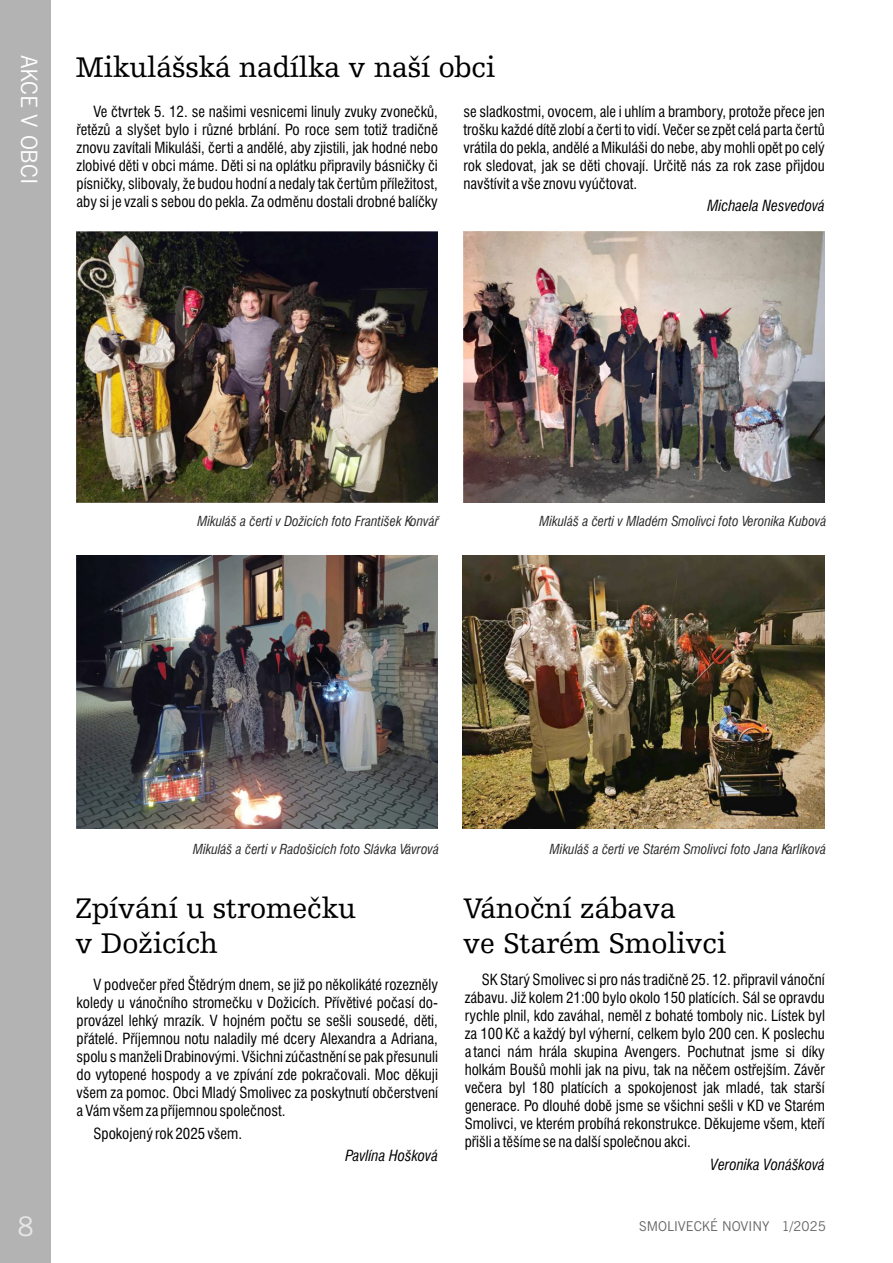
<style>
.page{position:relative;width:893px;height:1263px;background:#fff}
.page>*{position:absolute;margin:0;border:0;box-sizing:border-box;transform-origin:0 0}
.t1{font:30px/35.1px "Humanist Slabserif 712 AT";letter-spacing:-.005em;color:#000}
.t2{font:27px "News Gothic AT";color:#e6e6e6}
.t3{font:22.5px "News Gothic AT";color:#fefefe}
.t4{font:condensed 15px/18px "Swiss 721 AT";color:#000;text-align:justify}
.t5{font:italic condensed 15px "Swiss 721 AT";color:#000}
.t6{font:italic condensed 13.5px "Swiss 721 AT";color:#2b2a29}
.t7{font:13.5px "News Gothic AT";color:#666}
</style>
<div class="page">
<div style="left:0;top:0;width:51px;height:1263px;background:#b3b3b3"></div>
<img style="left:76px;top:231px;width:362px;height:272px">
<img style="left:463px;top:231px;width:362px;height:271px">
<img style="left:76px;top:555px;width:362px;height:274px">
<img style="left:462px;top:556px;width:362px;height:273px">
<h3 class="t3" style="left:37px;top:55px;width:131px;rotate:90deg">AKCE V OBCI</h3>
<h1 class="t1" style="left:75px;top:52px;width:421px">Mikulášská nadílka v naší obci</h1>
<p class="t4" style="left:77px;top:104px;width:363px;text-indent:17px">Ve čtvrtek 5. 12. se našimi vesnicemi linuly zvuky zvonečků, řetězů a slyšet bylo i různé brblání. Po roce sem totiž tradičně znovu zavítali Mikuláši, čerti a andělé, aby zjistili, jak hodné nebo zlobivé děti v obci máme. Děti si na oplátku připravily básničky či písničky, slibovaly, že budou hodní a nedaly tak čertům příležitost, aby si je vzali s sebou do pekla. Za odměnu dostali drobné balíčky</p>
<p class="t4" style="left:463px;top:104px;width:363px">se sladkostmi, ovocem, ale i uhlím a brambory, protože přece jen trošku každé dítě zlobí a čerti to vidí. Večer se zpět celá parta čertů vrátila do pekla, andělé a Mikuláši do nebe, aby mohli opět po celý rok sledovat, jak se děti chovají. Určitě nás za rok zase přijdou navštívit a vše znovu vyúčtovat.</p>
<p class="t5" style="left:707px;top:200px;width:119px">Michaela Nesvedová</p>
<p class="t6" style="left:197px;top:516px;width:243px">Mikuláš a čerti v Dožicích foto František Konvář</p>
<p class="t6" style="left:540px;top:516px;width:288px">Mikuláš a čerti v Mladém Smolivci foto Veronika Kubová</p>
<p class="t6" style="left:193px;top:844px;width:248px">Mikuláš a čerti v Radošicích foto Slávka Vávrová</p>
<p class="t6" style="left:550px;top:844px;width:278px">Mikuláš a čerti ve Starém Smolivci foto Jana Karlíková</p>
<h2 class="t2" style="left:18px;top:1216px;width:18px">8</h2>
<h1 class="t1" style="left:75px;top:892px;width:282px">Zpívání u stromečku v Dožicích</h1>
<p class="t4" style="left:77px;top:977px;width:363px;text-indent:17px">V podvečer před Štědrým dnem, se již po několikáté rozezněly koledy u vánočního stromečku v Dožicích. Přívětivé počasí do&shy;provázel lehký mrazík. V hojném počtu se sešli sousedé, děti, přátelé. Příjemnou notu naladily mé dcery Alexandra a Adriana, spolu s manželi Drabinovými. Všichni zúčastnění se pak přesunuli do vytopené hospody a ve zpívání zde pokračovali. Moc děkuji všem za pomoc. Obci Mladý Smolivec za poskytnutí občerstvení a Vám všem za příjemnou společnost.</p>
<p class="t4" style="left:94px;top:1125px;width:150px">Spokojený rok 2025 všem.</p>
<p class="t5" style="left:345px;top:1150px;width:94px">Pavlína Hošková</p>
<h1 class="t1" style="left:463px;top:892px;width:265px">Vánoční zábava<br>ve Starém Smolivci</h1>
<p class="t4" style="left:465px;top:972px;width:362px;text-indent:17px">SK Starý Smolivec si pro nás tradičně 25. 12. připravil vánoční zábavu. Již kolem 21:00 bylo okolo 150 platících. Sál se opravdu rychle plnil, kdo zaváhal, neměl z bohaté tomboly nic. Lístek byl za 100 Kč a každý byl výherní, celkem bylo 200 cen. K poslechu a tanci nám hrála skupina Avengers. Pochutnat jsme si díky holkám Boušů mohli jak na pivu, tak na něčem ostřejším. Závěr večera byl 180 platících a spokojenost jak mladé, tak starší generace. Po dlouhé době jsme se všichni sešli v KD ve Starém Smolivci, ve kterém probíhá rekonstrukce. Děkujeme všem, kteří přišli a těšíme se na další společnou akci.</p>
<p class="t5" style="left:710px;top:1158px;width:116px">Veronika Vonášková</p>
<p class="t7" style="left:639px;top:1221px;width:188px">SMOLIVECKÉ NOVINY 1/2025</p>
</div>
